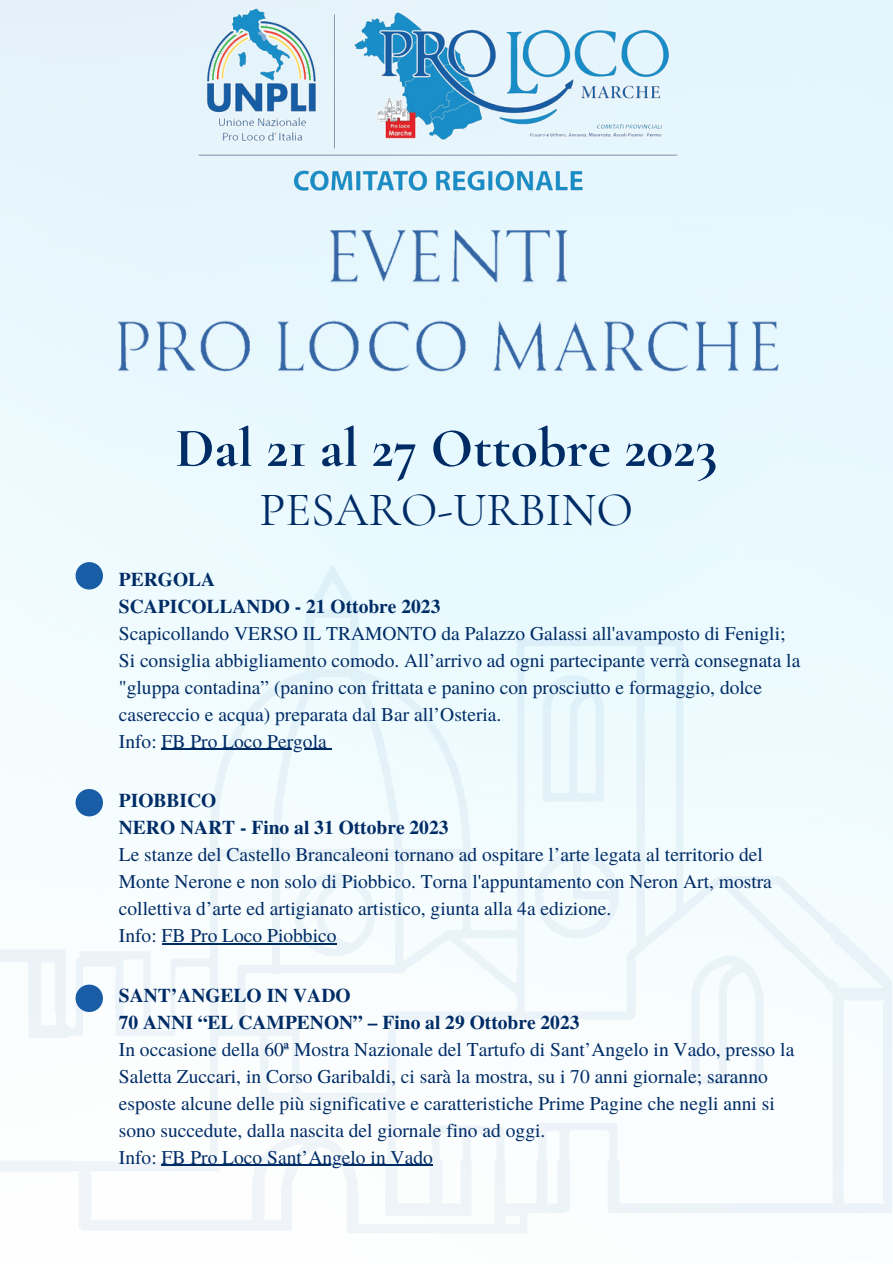
<style>
.page{position:relative;width:893px;height:1264px;background:#fff}
.page>*{position:absolute;margin:0;border:0;box-sizing:border-box;transform-origin:0 0}
.t1{font:700 55.65px "Cormorant Garamond";color:#002c66}
.t2{font:48px "Cormorant Garamond";color:#002c66}
.t3{font:19.5px/27px "Te X Gyre Termes";color:#002c66}
.t4{font:700 19.5px "Te X Gyre Termes";color:#002c66}
</style>
<div class="page">
<img style="left:190px;top:0;width:512px;height:200px">
<img style="left:0;top:539px;width:892px;height:723px">
<hr style="left:162px;top:748px;width:165px;height:2px;background:#002c66">
<hr style="left:162px;top:943px;width:174px;height:1px;background:#002c66">
<hr style="left:162px;top:1164px;width:271px;height:1px;background:#002c66">
<img style="left:317px;top:223px;width:258px;height:69px">
<img style="left:112px;top:315px;width:668px;height:66px">
<div style="left:75px;top:789px;width:28px;height:27px;background:#185da5;border-radius:50%"></div>
<div style="left:75px;top:562px;width:28px;height:27px;background:#185da5;border-radius:50%"></div>
<div style="left:75px;top:984px;width:28px;height:28px;background:#185da5;border-radius:50%"></div>
<p class="t1" style="left:175px;top:414px;width:543px">Dal 21 al 27 Ottobre 2023</p>
<p class="t2" style="left:259px;top:481px;width:375px">PESARO-URBINO</p>
<p class="t4" style="left:119px;top:564px;width:98px">PERGOLA</p>
<p class="t4" style="left:119px;top:591px;width:323px">SCAPICOLLANDO - 21 Ottobre 2023</p>
<p class="t3" style="left:119px;top:618px;width:683px">Scapicollando VERSO IL TRAMONTO da Palazzo Galassi all'avamposto di Fenigli; Si consiglia abbigliamento comodo. All’arrivo ad ogni partecipante verrà consegnata la "gluppa contadina” (panino con frittata e panino con prosciutto e formaggio, dolce casereccio e acqua) preparata dal Bar all’Osteria.</p>
<p class="t3" style="left:119px;top:726px;width:209px">Info: FB Pro Loco Pergola</p>
<p class="t4" style="left:119px;top:785px;width:99px">PIOBBICO</p>
<p class="t4" style="left:119px;top:812px;width:331px">NERO NART - Fino al 31 Ottobre 2023</p>
<p class="t3" style="left:119px;top:840px;width:654px">Le stanze del Castello Brancaleoni tornano ad ospitare l’arte legata al territorio del<br>Monte Nerone e non solo di Piobbico. Torna l'appuntamento con Neron Art, mostra collettiva d’arte ed artigianato artistico, giunta alla 4a edizione.</p>
<p class="t3" style="left:119px;top:921px;width:219px">Info: FB Pro Loco Piobbico</p>
<p class="t4" style="left:119px;top:980px;width:233px">SANT’ANGELO IN VADO</p>
<p class="t4" style="left:119px;top:1006px;width:462px">70 ANNI “EL CAMPENON” – Fino al 29 Ottobre 2023</p>
<p class="t3" style="left:119px;top:1034px;width:677px">In occasione della 60ª Mostra Nazionale del Tartufo di Sant’Angelo in Vado, presso la Saletta Zuccari, in Corso Garibaldi, ci sarà la mostra, su i 70 anni giornale; saranno esposte alcune delle più significative e caratteristiche Prime Pagine che negli anni si sono succedute, dalla nascita del giornale fino ad oggi.</p>
<p class="t3" style="left:119px;top:1142px;width:315px">Info: FB Pro Loco Sant’Angelo in Vado</p>
</div>
